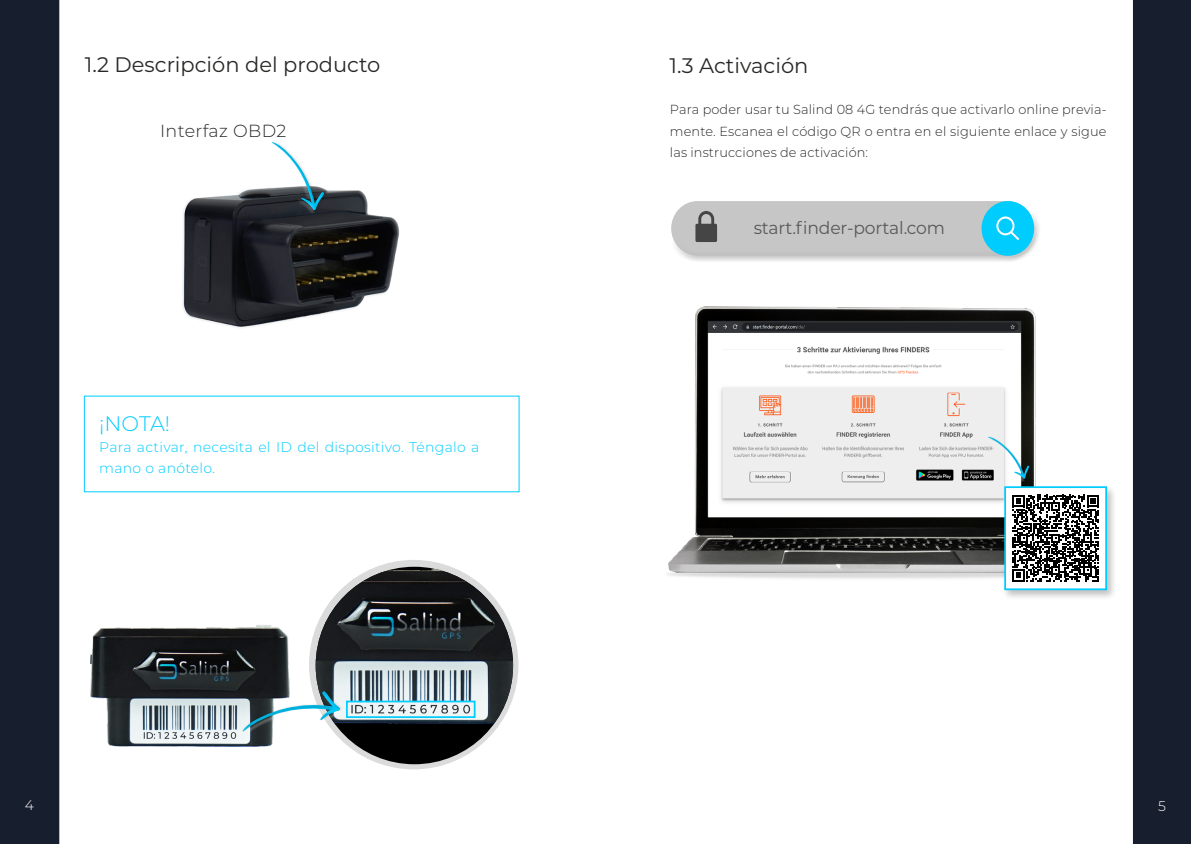
<style>
.page{position:relative;width:1191px;height:844px;background:#fff}
.page>*{position:absolute;margin:0;border:0;box-sizing:border-box;transform-origin:0 0}
.t1{font:21px "Montserrat";color:#282827}
.t2{font:300 21px "Montserrat";color:#00ccfe}
.t3{font:17.5px "Montserrat";letter-spacing:-.01em;color:#1d1d1d}
.t4{font:300 17.5px "Montserrat";letter-spacing:.02em;color:#282827}
.t5{font:300 14px/21px "Montserrat";letter-spacing:.02em;color:#00ccfe}
.t6{font:300 14px "Montserrat";color:#fff}
.t7{font:300 13.12px/21px "Montserrat";letter-spacing:.01em;color:#282827;text-align:justify}
</style>
<div class="page">
<img style="left:0;top:0;width:1190px;height:843px">
<img style="left:147px;top:129px;width:265px;height:232px">
<img style="left:84px;top:540px;width:255px;height:283px">
<svg style="left:309px;top:559px;width:209px;height:210px;background:#d8d8d8"></svg>
<img style="left:316px;top:566px;width:197px;height:198px;border-radius:99px">
<img style="left:635px;top:290px;width:446px;height:310px">
<div style="left:1001px;top:484px;width:116px;height:117px;background:#000;opacity:.25"></div>
<div style="left:1005px;top:487px;width:101px;height:102px;background:#fff"></div>
<svg style="left:1012px;top:494px;width:87px;height:87px"></svg>
<div style="left:1004px;top:486px;width:103px;height:104px;border:2px solid #00ccfe"></div>
<svg style="left:985px;top:426px;width:49px;height:61px"></svg>
<div style="left:665px;top:195px;width:369px;height:49px;background:#fff"></div>
<div style="left:670px;top:210px;width:370px;height:52px;background:#000;opacity:.22"></div>
<div style="left:671px;top:201px;width:363px;height:55px;background:#c6c6c6;border-radius:27px"></div>
<div style="left:981px;top:201px;width:53px;height:55px;background:#00ccfe;border-radius:50%"></div>
<svg style="left:996px;top:216px;width:23px;height:24px"></svg>
<svg style="left:695px;top:211px;width:22px;height:31px"></svg>
<svg style="left:269px;top:135px;width:60px;height:81px"></svg>
<div style="left:346px;top:700px;width:129px;height:17px;border:2px solid #00ccfe"></div>
<svg style="left:239px;top:668px;width:108px;height:90px"></svg>
<h1 class="t1" style="left:85px;top:51px;width:297px">1.2 Descripción del producto</h1>
<h1 class="t1" style="left:669px;top:51px;width:140px">1.3 Activación</h1>
<p class="t7" style="left:670px;top:99px;width:438px">Para poder usar tu Salind 08 4G tendrás que activarlo online previa&shy;mente. Escanea el código QR o entra en el siguiente enlace y sigue las instrucciones de activación:</p>
<h2 class="t4" style="left:160px;top:119px;width:128px">Interfaz OBD2</h2>
<h1 class="t2" style="left:99px;top:409px;width:72px">¡NOTA!</h1>
<p class="t5" style="left:99px;top:436px;width:381px">Para activar, necesita el ID del dispositivo. Téngalo a mano o anótelo.</p>
<h2 class="t3" style="left:753px;top:216px;width:193px">start.finder-portal.com</h2>
<p class="t6" style="left:25px;top:795px;width:11px">4</p>
<p class="t6" style="left:1158px;top:795px;width:9px">5</p>
</div>
